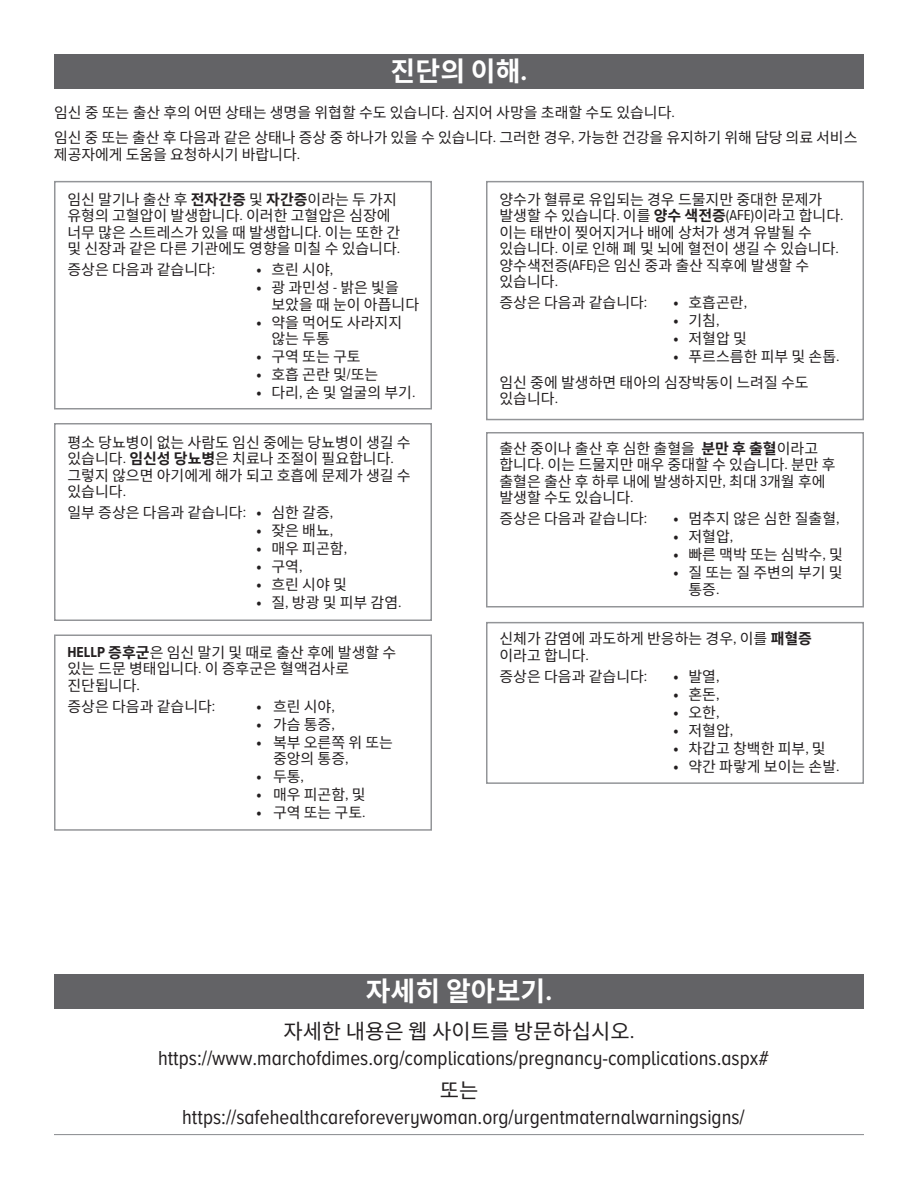
<style>
.page{position:relative;width:918px;height:1188px;background:#fff}
.page>*{position:absolute;margin:0;border:0;box-sizing:border-box;transform-origin:0 0}
.Head_-_a{font:700 27px "Source Han Sans K";color:#fff}
.Text{font:21px "Proxima Nova A Cond";color:#231f20}
.Text-2{font:21px "Source Han Sans K";color:#231f20}
.Text-3{font:15px/16.5px "Source Han Sans K";color:#231f20}
.Symptoms{font:15px/16.5px "Source Han Sans K";color:#231f20}
.hanging_indent{font:15px/16.5px "Source Han Sans K";color:#231f20}
.Symptoms-2{font:15px/16.5px "Source Han Sans K";letter-spacing:.11em;color:#231f20}
.s1{font-family:"Proxima Nova A Cond"}
.s2{font-weight:700}
.s3{font-family:"Proxima Nova A Cond";font-weight:700}
</style>
<div class="page">
<div style="left:54px;top:54px;width:810px;height:34px;background:#636366"></div>
<div style="left:54px;top:975px;width:810px;height:34px;background:#636366"></div>
<div style="left:54px;top:181px;width:378px;height:229px;border:2px solid #939598"></div>
<div style="left:54px;top:423px;width:378px;height:198px;border:2px solid #939598"></div>
<div style="left:54px;top:634px;width:378px;height:197px;border:2px solid #939598"></div>
<div style="left:486px;top:181px;width:378px;height:239px;border:2px solid #939598"></div>
<div style="left:486px;top:432px;width:378px;height:176px;border:2px solid #939598"></div>
<div style="left:486px;top:622px;width:378px;height:162px;border:2px solid #939598"></div>
<hr style="left:54px;top:1134px;width:810px;height:1px;background:#939598">
<p class="Head_-_a" style="left:391px;top:56px;width:138px">진단의 이해<span class="s1">.</span></p>
<p class="Text-3" style="left:54px;top:104px;width:623px">임신 중 또는 출산 후의 어떤 상태는 생명을 위협할 수도 있습니다<span class="s1">.</span> 심지어 사망을 초래할 수도 있습니다<span class="s1">.</span></p>
<p class="Text-3" style="left:54px;top:130px;width:805px">임신 중 또는 출산 후 다음과 같은 상태나 증상 중 하나가 있을 수 있습니다<span class="s1">.</span> 그러한 경우<span class="s1">,</span> 가능한 건강을 유지하기 위해 담당 의료 서비스 제공자에게 도움을 요청하시기 바랍니다<span class="s1">.</span></p>
<p class="Text-3" style="left:67px;top:191px;width:334px">임신 말기나 출산 후 <span class="s2">전자간증</span> 및 <span class="s2">자간증</span>이라는 두 가지 유형의 고혈압이 발생합니다<span class="s1">.</span> 이러한 고혈압은 심장에 너무 많은 스트레스가 있을 때 발생합니다<span class="s1">.</span> 이는 또한 간 및 신장과 같은 다른 기관에도 영향을 미칠 수 있습니다<span class="s1">.</span></p>
<p class="Symptoms" style="left:67px;top:262px;width:149px">증상은 다음과 같습니다<span class="s1">:</span></p>
<p class="Symptoms" style="left:256px;top:262px;width:78px">• 흐린 시야<span class="s1">,</span></p>
<p class="Symptoms" style="left:272px;top:280px;width:149px;text-indent:-15px">• 광 과민성 <span class="s1">-</span> 밝은 빛을 보았을 때 눈이 아픕니다</p>
<p class="Symptoms" style="left:272px;top:314px;width:132px;text-indent:-15px">• 약을 먹어도 사라지지 않는 두통</p>
<p class="Symptoms" style="left:256px;top:349px;width:106px">• 구역또는구토</p>
<p class="Symptoms" style="left:256px;top:367px;width:123px">• 호흡 곤란 및<span class="s1">/</span>또는</p>
<p class="Symptoms" style="left:256px;top:385px;width:160px">• 다리<span class="s1">,</span> 손 및 얼굴의 부기<span class="s1">.</span></p>
<p class="Text-3" style="left:68px;top:434px;width:345px">평소 당뇨병이 없는 사람도 임신 중에는 당뇨병이 생길 수 있습니다<span class="s1">.</span> <span class="s2">임신성 당뇨병</span>은 치료나 조절이 필요합니다<span class="s1">. </span>그렇지 않으면 아기에게 해가 되고 호흡에 문제가 생길 수 있습니다<span class="s1">.</span></p>
<p class="Symptoms" style="left:68px;top:505px;width:267px">일부 증상은 다음과 같습니다<span class="s1">:</span> • 심한 갈증<span class="s1">,</span></p>
<p class="Symptoms" style="left:256px;top:523px;width:78px">• 잦은 배뇨<span class="s1">,</span></p>
<p class="Symptoms" style="left:256px;top:541px;width:92px">• 매우 피곤함<span class="s1">,</span></p>
<p class="Symptoms" style="left:256px;top:559px;width:48px">• 구역<span class="s1">,</span></p>
<p class="Symptoms" style="left:256px;top:577px;width:92px">• 흐린시야및</p>
<p class="Symptoms" style="left:256px;top:595px;width:147px">• 질<span class="s1">,</span> 방광 및 피부 감염<span class="s1">.</span></p>
<p class="Text-3" style="left:68px;top:644px;width:330px"><span class="s3">HELLP</span> <span class="s2">증후군</span>은 임신 말기 및 때로 출산 후에 발생할 수 있는 드문 병태입니다<span class="s1">.</span> 이 증후군은 혈액검사로 진단됩니다<span class="s1">.</span></p>
<p class="Symptoms" style="left:68px;top:698px;width:149px">증상은 다음과 같습니다<span class="s1">:</span></p>
<p class="Symptoms" style="left:256px;top:698px;width:80px">• 흐린 시야<span class="s1">,</span></p>
<p class="hanging_indent" style="left:256px;top:716px;width:80px">• 가슴 통증<span class="s1">,</span></p>
<p class="hanging_indent" style="left:273px;top:734px;width:122px;text-indent:-16px">• 복부오른쪽위또는 중앙의 통증<span class="s1">,</span></p>
<p class="Symptoms" style="left:256px;top:769px;width:49px">• 두통<span class="s1">,</span></p>
<p class="hanging_indent" style="left:256px;top:787px;width:111px">• 매우 피곤함<span class="s1">,</span> 및</p>
<p class="hanging_indent" style="left:256px;top:805px;width:111px">• 구역 또는 구토<span class="s1">.</span></p>
<p class="Text-3" style="left:499px;top:191px;width:346px">양수가 혈류로 유입되는 경우 드물지만 중대한 문제가 발생할 수 있습니다<span class="s1">.</span> 이를 <span class="s2">양수 색전증</span><span class="s1">(AFE)</span>이라고 합니다<span class="s1">. </span>이는 태반이 찢어지거나 배에 상처가 생겨 유발될 수 있습니다<span class="s1">.</span> 이로 인해 폐 및 뇌에 혈전이 생길 수 있습니다<span class="s1">. </span>양수색전증<span class="s1">(AFE)</span>은 임신 중과 출산 직후에 발생할 수 있습니다<span class="s1">.</span></p>
<p class="Symptoms" style="left:499px;top:295px;width:149px">증상은 다음과 같습니다<span class="s1">:</span></p>
<p class="Symptoms" style="left:674px;top:295px;width:75px">• 호흡곤란<span class="s1">,</span></p>
<p class="Symptoms" style="left:674px;top:313px;width:48px">• 기침<span class="s1">,</span></p>
<p class="Symptoms" style="left:674px;top:331px;width:75px">• 저혈압및</p>
<p class="Symptoms" style="left:674px;top:349px;width:168px">• 푸르스름한 피부 및 손톱<span class="s1">.</span></p>
<p class="Text-3" style="left:500px;top:374px;width:311px">임신 중에 발생하면 태아의 심장박동이 느려질 수도 있습니다<span class="s1">.</span></p>
<p class="Text-3" style="left:500px;top:440px;width:338px">출산 중이나 출산 후 심한 출혈을 <span class="s2">분만 후 출혈</span>이라고 합니다<span class="s1">.</span> 이는 드물지만 매우 중대할 수 있습니다<span class="s1">.</span> 분만 후 출혈은 출산 후 하루 내에 발생하지만<span class="s1">,</span> 최대 <span class="s1">3</span>개월 후에 발생할 수도 있습니다<span class="s1">.</span></p>
<p class="Symptoms" style="left:500px;top:511px;width:149px">증상은 다음과 같습니다<span class="s1">:</span></p>
<p class="Symptoms" style="left:674px;top:511px;width:168px">• 멈추지 않은 심한 질출혈<span class="s1">,</span></p>
<p class="Symptoms" style="left:674px;top:529px;width:61px">• 저혈압<span class="s1">,</span></p>
<p class="Symptoms" style="left:674px;top:547px;width:171px">• 빠른 맥박 또는 심박수<span class="s1">,</span> 및</p>
<p class="Symptoms-2" style="left:689px;top:565px;width:156px;text-indent:-15px">• 질또는질주변의부기및 통증<span class="s1">.</span></p>
<p class="Text-3" style="left:500px;top:631px;width:314px">신체가 감염에 과도하게 반응하는 경우<span class="s1">,</span> 이를 <span class="s2">패혈증 </span>이라고 합니다<span class="s1">.</span></p>
<p class="Symptoms" style="left:500px;top:668px;width:149px">증상은 다음과 같습니다<span class="s1">:</span></p>
<p class="Symptoms" style="left:674px;top:668px;width:48px">• 발열<span class="s1">,</span></p>
<p class="Symptoms" style="left:674px;top:686px;width:48px">• 혼돈<span class="s1">,</span></p>
<p class="Symptoms" style="left:674px;top:704px;width:48px">• 오한<span class="s1">,</span></p>
<p class="Symptoms" style="left:674px;top:722px;width:61px">• 저혈압<span class="s1">,</span></p>
<p class="Symptoms" style="left:674px;top:740px;width:154px">• 차갑고 창백한 피부<span class="s1">,</span> 및</p>
<p class="Symptoms" style="left:674px;top:758px;width:168px">• 약간 파랗게 보이는 손발<span class="s1">.</span></p>
<p class="Head_-_a" style="left:366px;top:976px;width:188px">자세히 알아보기<span class="s1">.</span></p>
<p class="Text-2" style="left:283px;top:1019px;width:353px">자세한 내용은 웹 사이트를 방문하십시오<span class="s1">.</span></p>
<p class="Text" style="left:158px;top:1043px;width:612px">https://www.marchofdimes.org/complications/pregnancy-complications.aspx#</p>
<p class="Text-2" style="left:440px;top:1078px;width:40px">또는</p>
<p class="Text" style="left:182px;top:1101px;width:564px">https://safehealthcareforeverywoman.org/urgentmaternalwarningsigns/</p>
</div>
